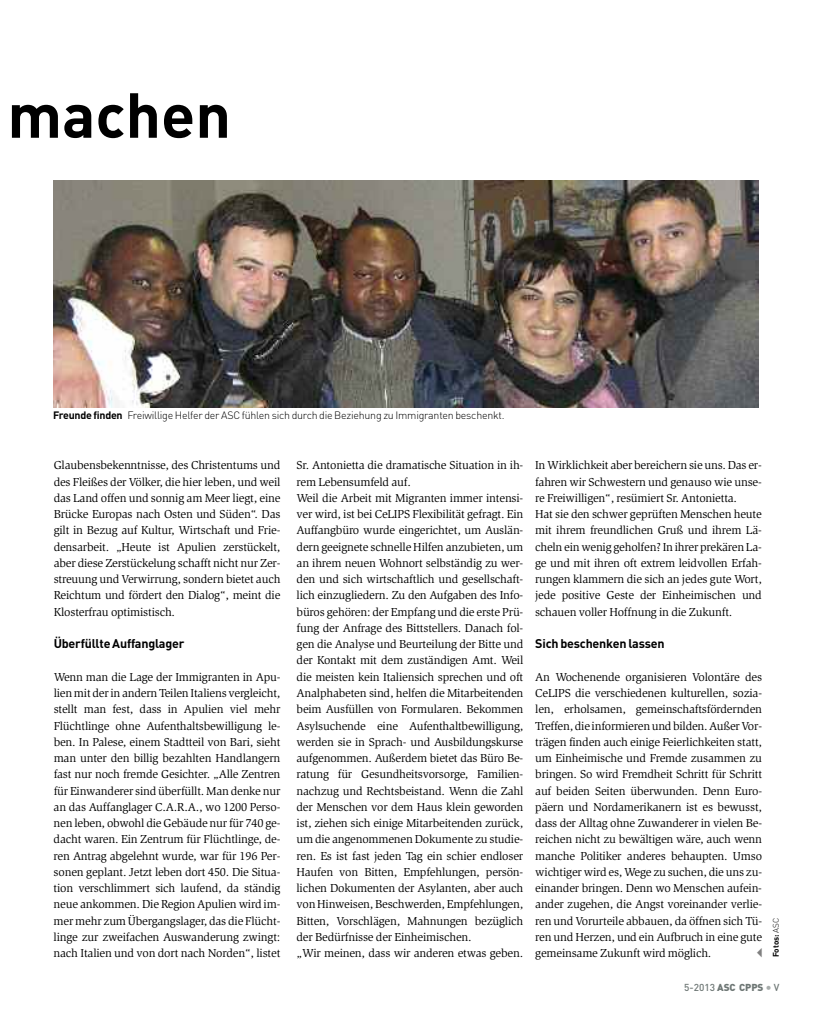
<style>
.page{position:relative;width:815px;height:1028px;background:#fff}
.page>*{position:absolute;margin:0;border:0;box-sizing:border-box;transform-origin:0 0}
.t1{font:700 62.5px "DIN Pro";color:#000}
.t2{font:700 12.5px "DIN Pro";letter-spacing:-.015em;color:#000}
.t3{font:11.88px/16.2px "Slimbach Std";letter-spacing:-.015em;color:#000;text-align:justify}
.t4{font:300 10.62px "DIN Pro";letter-spacing:-.02em;color:#000}
.t5{font:500 10px "DIN Pro";color:#6e7775}
.t6{font:700 8.12px "DIN Pro";color:#000}
.s1{font-weight:700}
.s2{font-weight:300}
.s3{font-weight:900}
.s4{font-size:12.5px;color:#a8adac}
</style>
<div class="page">
<img style="left:53px;top:181px;width:705px;height:226px">
<h1 class="t1" style="left:7px;top:78px;width:225px">machen</h1>
<p class="t4" style="left:53px;top:409px;width:453px"><span class="s1">Freundefinden</span> Freiwillige Helfer derASC fühlen sich durch die Beziehung zu Immigranten beschenkt.</p>
<p class="t3" style="left:54px;top:458px;width:228px">Glaubensbekenntnisse, des Christentums und des Fleißes der Völker, die hier leben, und weil das Land offen und sonnig am Meer liegt, eine Brücke Europas nach Osten und Süden“. Das gilt in Bezug auf Kultur, Wirtschaft und Frie&shy;densarbeit. „Heute ist Apulien zerstückelt, aber diese Zerstückelung schafft nicht nur Zer&shy;streuung und Verwirrung, sondern bietet auch Reichtum und fördert den Dialog“, meint die Klosterfrau optimistisch.</p>
<p class="t2" style="left:54px;top:636px;width:132px">Überfüllte Auffanglager</p>
<p class="t3" style="left:54px;top:669px;width:228px">Wenn man die Lage der Immigranten in Apu&shy;lien mit der in andern Teilen Italiens vergleicht, stellt man fest, dass in Apulien viel mehr Flüchtlinge ohne Aufenthaltsbewilligung le&shy;ben. In Palese, einem Stadtteil von Bari, sieht man unter den billig bezahlten Handlangern fast nur noch fremde Gesichter. „Alle Zentren für Einwanderer sind überfüllt. Man denke nur an das Auffanglager C.A.R.A., wo 1200 Perso&shy;nen leben, obwohl die Gebäude nur für 740 ge&shy;dacht waren. Ein Zentrum für Flüchtlinge, de&shy;ren Antrag abgelehnt wurde, war für 196 Per&shy;sonen geplant. Jetzt leben dort 450. Die Situa&shy;tion verschlimmert sich laufend, da ständig neue ankommen. Die Region Apulien wird im&shy;mer mehr zum Übergangslager, das die Flücht&shy;linge zur zweifachen Auswanderung zwingt: nach Italien und von dort nach Norden“, listet</p>
<p class="t3" style="left:296px;top:458px;width:228px;text-align:left">Sr. Antonietta die dramatische Situation in ih&shy;rem Lebensumfeld auf.<br>Weil die Arbeit mit Migranten immer intensi&shy;ver wird, ist bei CeLIPS Flexibilität gefragt. Ein Auffangbüro wurde eingerichtet, um Auslän&shy;dern geeignete schnelle Hilfen anzubieten, um an ihrem neuen Wohnort selbständig zu wer&shy;den und sich wirtschaftlich und gesellschaft&shy;lich einzugliedern. Zu den Aufgaben des Info&shy;büros gehören: der Empfang und die erste Prü&shy;fung der Anfrage des Bittstellers. Danach fol&shy;gen die Analyse und Beurteilung der Bitte und der Kontakt mit dem zuständigen Amt. Weil die meisten kein Italiensich sprechen und oft Analphabeten sind, helfen die Mitarbeitenden beim Ausfüllen von Formularen. Bekommen Asylsuchende eine Aufenthaltbewilligung, werden sie in Sprach- und Ausbildungskurse aufgenommen. Außerdem bietet das Büro Be&shy;ratung für Gesundheitsvorsorge, Familien&shy;nachzug und Rechtsbeistand. Wenn die Zahl der Menschen vor dem Haus klein geworden ist, ziehen sich einige Mitarbeitenden zurück, um die angenommenen Dokumente zu studie&shy;ren. Es ist fast jeden Tag ein schier endloser Haufen von Bitten, Empfehlungen, persön&shy;lichen Dokumenten der Asylanten, aber auch von Hinweisen, Beschwerden, Empfehlungen, Bitten, Vorschlägen, Mahnungen bezüglich der Bedürfnisse der Einheimischen.<br>„Wir meinen, dass wir anderen etwas geben.</p>
<p class="t3" style="left:535px;top:458px;width:228px;text-align:left">In Wirklichkeit aber bereichern sie uns. Das er&shy;fahren wir Schwestern und genauso wie unse&shy;re Freiwilligen“, resümiert Sr. Antonietta.<br>Hat sie den schwer geprüften Menschen heute mit ihrem freundlichen Gruß und ihrem Lä&shy;cheln ein wenig geholfen? In ihrer prekären La&shy;ge und mit ihren oft extrem leidvollen Erfah&shy;rungen klammern die sich an jedes gute Wort, jede positive Geste der Einheimischen und schauen voller Hoffnung in die Zukunft.</p>
<p class="t2" style="left:535px;top:636px;width:131px">Sich beschenken lassen</p>
<p class="t3" style="left:535px;top:669px;width:228px">An Wochenende organisieren Volontäre des CeLIPS die verschiedenen kulturellen, sozia&shy;len, erholsamen, gemeinschaftsfördernden Treffen,die informierenundbilden.AußerVor&shy;trägen finden auch einige Feierlichkeiten statt, um Einheimische und Fremde zusammen zu bringen. So wird Fremdheit Schritt für Schritt auf beiden Seiten überwunden. Denn Euro&shy;päern und Nordamerikanern ist es bewusst, dass der Alltag ohne Zuwanderer in vielen Be&shy;reichen nicht zu bewältigen wäre, auch wenn manche Politiker anderes behaupten. Umso wichtiger wird es, Wege zu suchen, die uns zu&shy;einander bringen. Denn wo Menschen aufein&shy;ander zugehen, die Angst voreinander verlie&shy;ren und Vorurteile abbauen, da öffnen sich Tü&shy;ren und Herzen, und ein Aufbruch in eine gute gemeinsame Zukunft wird möglich.</p>
<p class="t6" style="left:771px;top:957px;width:41px;rotate:-90deg">Fotos: <span class="s2">ASC</span></p>
<p class="t5" style="left:684px;top:982px;width:97px">5-2013 <span class="s3">ASC CPPS</span> <span class="s4">•</span> V</p>
</div>
